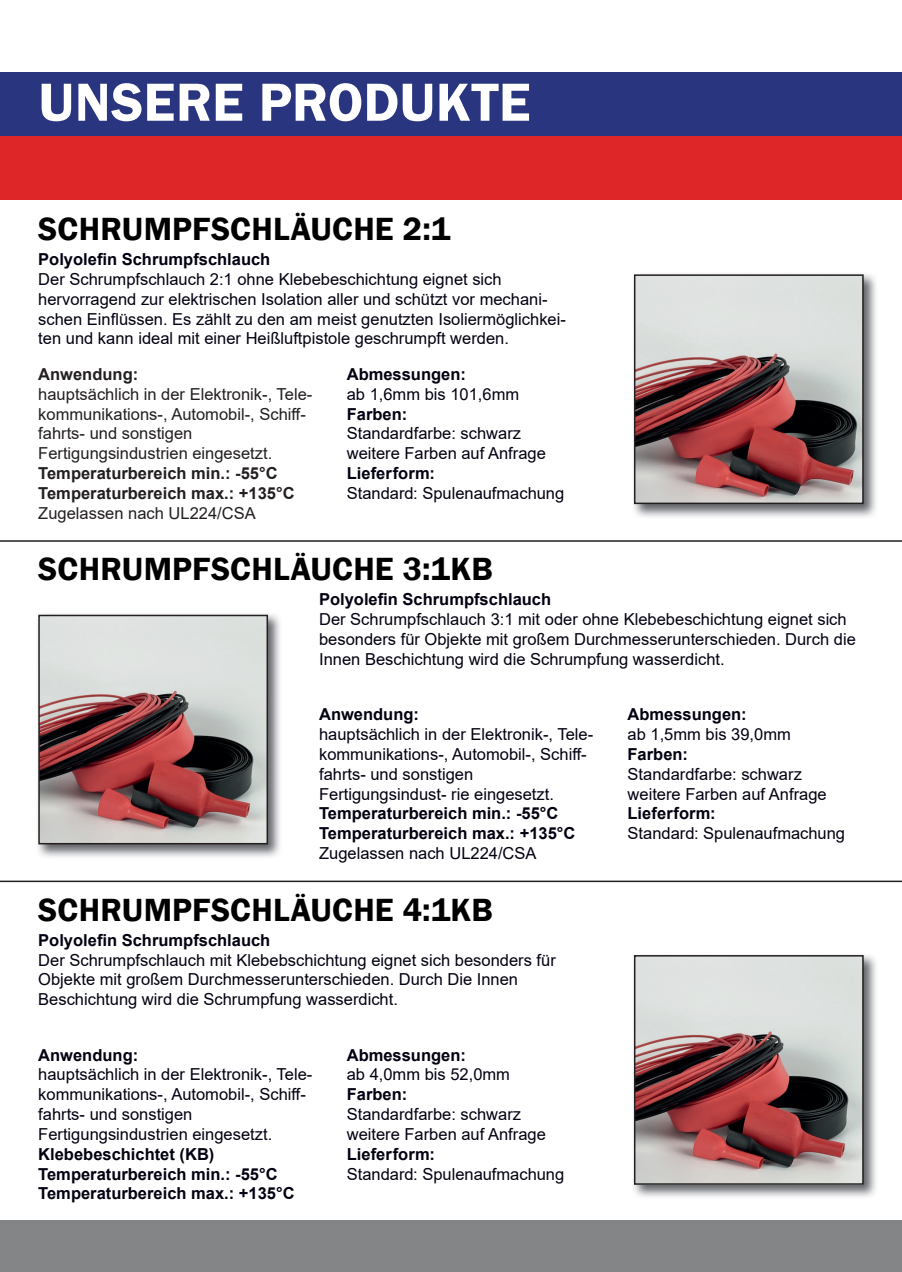
<style>
.page{position:relative;width:902px;height:1272px;background:#fff}
.page>*{position:absolute;margin:0;border:0;box-sizing:border-box;transform-origin:0 0}
.t1{font:600 55.5px "Franklin Gothic";letter-spacing:.005em;color:#fff}
.t2{font:600 33px "Franklin Gothic";letter-spacing:.005em;color:#000}
.t3{font:16.5px/19.8px "Arial";color:#020111}
.t4{font:700 16.5px/19.8px "Arial";color:#020111}
.t5{font:16.5px/19.8px "Arial";color:#231f20}
.t6{font:700 16.5px/19.8px "Arial";color:#231f20}
</style>
<div class="page">
<img style="left:633px;top:274px;width:243px;height:243px">
<img style="left:637px;top:277px;width:223px;height:224px">
<div style="left:634px;top:274px;width:229px;height:230px;border:2px solid #231f20"></div>
<div style="left:0;top:136px;width:901px;height:64px;background:#de2527"></div>
<div style="left:0;top:72px;width:901px;height:64px;background:#29357e"></div>
<img style="left:38px;top:614px;width:242px;height:243px">
<img style="left:41px;top:617px;width:224px;height:224px">
<div style="left:38px;top:614px;width:230px;height:230px;border:2px solid #231f20"></div>
<img style="left:633px;top:955px;width:243px;height:242px">
<img style="left:637px;top:958px;width:223px;height:223px">
<div style="left:634px;top:955px;width:229px;height:229px;border:2px solid #231f20"></div>
<hr style="left:0;top:540px;width:901px;height:1px;background:#231f20">
<hr style="left:0;top:880px;width:901px;height:2px;background:#231f20">
<div style="left:0;top:1220px;width:901px;height:51px;background:#848586"></div>
<h1 class="t1" style="left:38px;top:68px;width:493px">UNSERE PRODUKTE</h1>
<h2 class="t2" style="left:38px;top:209px;width:414px">SCHRUMPFSCHLÄUCHE 2:1</h2>
<p class="t4" style="left:38px;top:249px;width:233px">Polyolefin Schrumpfschlauch</p>
<p class="t3" style="left:38px;top:269px;width:529px">Der Schrumpfschlauch 2:1 ohne Klebebeschichtung eignet sich hervorragend zur elektrischen Isolation aller und schützt vor mechani&shy;schen Einflüssen. Es zählt zu den am meist genutzten Isoliermöglichkei&shy;ten und kann ideal mit einer Heißluftpistole geschrumpft werden.</p>
<p class="t4" style="left:347px;top:364px;width:121px">Abmessungen:</p>
<p class="t3" style="left:347px;top:384px;width:174px">ab 1,6mm bis 101,6mm</p>
<p class="t4" style="left:347px;top:404px;width:62px">Farben:</p>
<p class="t3" style="left:347px;top:423px;width:201px">Standardfarbe: schwarz weitere Farben auf Anfrage</p>
<p class="t4" style="left:347px;top:463px;width:90px">Lieferform:</p>
<p class="t3" style="left:347px;top:483px;width:219px">Standard: Spulenaufmachung</p>
<p class="t6" style="left:38px;top:364px;width:101px">Anwendung:</p>
<p class="t5" style="left:38px;top:384px;width:275px">hauptsächlich in der Elektronik-, Tele&shy;kommunikations-, Automobil-, Schiff&shy;fahrts- und sonstigen Fertigungsindustrien eingesetzt.</p>
<p class="t6" style="left:38px;top:463px;width:258px">Temperaturbereich min.: -55°C<br>Temperaturbereich max.: +135°C</p>
<p class="t5" style="left:38px;top:503px;width:219px">Zugelassen nach UL224/CSA</p>
<h2 class="t2" style="left:38px;top:549px;width:456px">SCHRUMPFSCHLÄUCHE 3:1KB</h2>
<p class="t4" style="left:319px;top:590px;width:233px">Polyolefin Schrumpfschlauch</p>
<p class="t3" style="left:319px;top:609px;width:538px">Der Schrumpfschlauch 3:1 mit oder ohne Klebebeschichtung eignet sich besonders für Objekte mit großem Durchmesserunterschieden. Durch die<br>Innen Beschichtung wird die Schrumpfung wasserdicht.</p>
<p class="t4" style="left:319px;top:704px;width:101px">Anwendung:</p>
<p class="t3" style="left:319px;top:724px;width:275px">hauptsächlich in der Elektronik-, Tele&shy;kommunikations-, Automobil-, Schiff&shy;fahrts- und sonstigen Fertigungsindust- rie eingesetzt.</p>
<p class="t4" style="left:319px;top:803px;width:258px">Temperaturbereich min.: -55°C<br>Temperaturbereich max.: +135°C</p>
<p class="t3" style="left:319px;top:843px;width:219px">Zugelassen nach UL224/CSA</p>
<h2 class="t2" style="left:38px;top:889px;width:456px">SCHRUMPFSCHLÄUCHE 4:1KB</h2>
<p class="t4" style="left:38px;top:930px;width:233px">Polyolefin Schrumpfschlauch</p>
<p class="t3" style="left:38px;top:949px;width:519px">Der Schrumpfschlauch mit Klebebschichtung eignet sich besonders für<br>Objekte mit großem Durchmesserunterschieden. Durch Die Innen<br>Beschichtung wird die Schrumpfung wasserdicht.</p>
<p class="t4" style="left:38px;top:1045px;width:101px">Anwendung:</p>
<p class="t3" style="left:38px;top:1064px;width:275px">hauptsächlich in der Elektronik-, Tele&shy;kommunikations-, Automobil-, Schiff&shy;fahrts- und sonstigen Fertigungsindustrien eingesetzt.</p>
<p class="t4" style="left:38px;top:1144px;width:258px">Klebebeschichtet (KB)<br>Temperaturbereich min.: -55°C<br>Temperaturbereich max.: +135°C</p>
<p class="t4" style="left:347px;top:1045px;width:121px">Abmessungen:</p>
<p class="t3" style="left:347px;top:1064px;width:165px">ab 4,0mm bis 52,0mm</p>
<p class="t4" style="left:347px;top:1084px;width:62px">Farben:</p>
<p class="t3" style="left:347px;top:1104px;width:201px">Standardfarbe: schwarz weitere Farben auf Anfrage</p>
<p class="t4" style="left:347px;top:1144px;width:90px">Lieferform:</p>
<p class="t3" style="left:347px;top:1163px;width:219px">Standard: Spulenaufmachung</p>
<p class="t4" style="left:627px;top:704px;width:121px">Abmessungen:</p>
<p class="t3" style="left:627px;top:724px;width:165px">ab 1,5mm bis 39,0mm</p>
<p class="t4" style="left:627px;top:744px;width:62px">Farben:</p>
<p class="t3" style="left:627px;top:764px;width:201px">Standardfarbe: schwarz weitere Farben auf Anfrage</p>
<p class="t4" style="left:627px;top:803px;width:90px">Lieferform:</p>
<p class="t3" style="left:627px;top:823px;width:219px">Standard: Spulenaufmachung</p>
</div>
